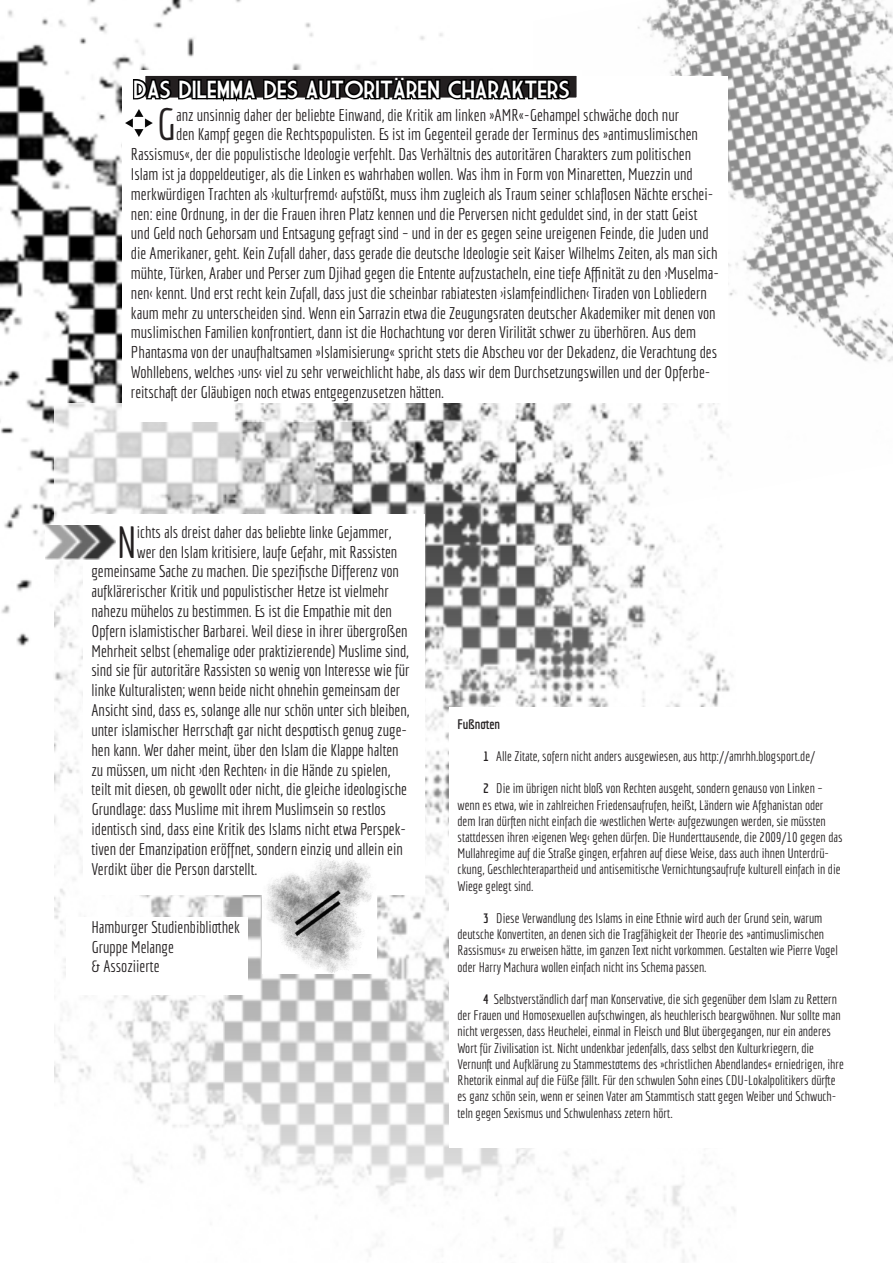
<style>
.page{position:relative;width:893px;height:1263px;background:#fff}
.page>*{position:absolute;margin:0;border:0;box-sizing:border-box;transform-origin:0 0}
.Absatz_Flyer{font:43.95px "Economica";color:#231f20}
.t1{font:34.5px "Kartika";color:#fff}
.t2{font:24px "Market Deco";letter-spacing:-.02em;color:#fff}
.Absatz_Flyer-2{font:16.5px "Economica";color:#231f20}
.Absatz_ohne_Initiali{font:16.5px "Economica";color:#231f20}
.Absatz_ohne_Initiali-2{font:13.5px/16.2px "Economica";color:#231f20}
.Absatz_Flyer-3{font:700 13.5px "Economica";color:#231f20}
.s1{font-weight:700}
</style>
<div class="page">
<img style="left:638px;top:0;width:255px;height:362px">
<img style="left:0;top:0;width:443px;height:646px">
<div style="left:122px;top:77px;width:606px;height:345px;background:#fff"></div>
<img style="left:54px;top:404px;width:682px;height:859px">
<div style="left:449px;top:707px;width:406px;height:441px;background:#fff"></div>
<div style="left:83px;top:514px;width:341px;height:380px;background:#fff"></div>
<div style="left:139px;top:70px;width:444px;height:34px;background:#231f20;border:6px solid #fff"></div>
<svg style="left:131px;top:73px;width:442px;height:31px"></svg>
<img style="left:125px;top:109px;width:28px;height:28px">
<img style="left:46px;top:526px;width:69px;height:33px">
<img style="left:262px;top:859px;width:115px;height:115px">
<div style="left:66px;top:917px;width:181px;height:78px;background:#fff"></div>
<p class="t1" style="left:393px;top:56px;width:14px">..</p>
<p class="t2" style="left:133px;top:79px;width:438px">DAS DILEMMA DES AUTORITAREN CHARAKTERS</p>
<p class="Absatz_Flyer" style="left:156px;top:100px;width:21px">G</p>
<p class="Absatz_Flyer-2" style="left:176px;top:105px;width:505px">anz unsinnig daher der beliebte Einwand, die Kritik am linken »AMR«-Gehampel schwäche doch nur</p>
<p class="Absatz_Flyer-2" style="left:176px;top:125px;width:523px">den Kampf gegen die Rechtspopulisten. Es ist im Gegenteil gerade der Terminus des »antimuslimischen</p>
<p class="Absatz_Flyer-2" style="left:131px;top:145px;width:562px">Rassismus«, der die populistische Ideologie verfehlt. Das Verhältnis des autoritären Charakters zum politischen</p>
<p class="Absatz_Flyer-2" style="left:131px;top:165px;width:563px">Islam ist ja doppeldeutiger, als die Linken es wahrhaben wollen. Was ihm in Form von Minaretten, Muezzin und</p>
<p class="Absatz_Flyer-2" style="left:131px;top:184px;width:584px">merkwürdigen Trachten als ›kulturfremd‹ aufstößt, muss ihm zugleich als Traum seiner schlaflosen Nächte erschei-</p>
<p class="Absatz_Flyer-2" style="left:131px;top:204px;width:568px">nen: eine Ordnung, in der die Frauen ihren Platz kennen und die Perversen nicht geduldet sind, in der statt Geist</p>
<p class="Absatz_Flyer-2" style="left:131px;top:224px;width:579px">und Geld noch Gehorsam und Entsagung gefragt sind – und in der es gegen seine ureigenen Feinde, die Juden und</p>
<p class="Absatz_Flyer-2" style="left:131px;top:244px;width:588px">die Amerikaner, geht. Kein Zufall daher, dass gerade die deutsche Ideologie seit Kaiser Wilhelms Zeiten, als man sich</p>
<p class="Absatz_Flyer-2" style="left:131px;top:264px;width:589px">mühte, Türken, Araber und Perser zum Djihad gegen die Entente aufzustacheln, eine tiefe Affinität zu den ›Muselma-</p>
<p class="Absatz_Flyer-2" style="left:131px;top:283px;width:577px">nen‹ kennt. Und erst recht kein Zufall, dass just die scheinbar rabiatesten ›islamfeindlichen‹ Tiraden von Lobliedern</p>
<p class="Absatz_Flyer-2" style="left:131px;top:303px;width:586px">kaum mehr zu unterscheiden sind. Wenn ein Sarrazin etwa die Zeugungsraten deutscher Akademiker mit denen von</p>
<p class="Absatz_Flyer-2" style="left:131px;top:323px;width:567px">muslimischen Familien konfrontiert, dann ist die Hochachtung vor deren Virilität schwer zu überhören. Aus dem</p>
<p class="Absatz_Flyer-2" style="left:131px;top:343px;width:588px">Phantasma von der unaufhaltsamen »Islamisierung« spricht stets die Abscheu vor der Dekadenz, die Verachtung des</p>
<p class="Absatz_Flyer-2" style="left:131px;top:363px;width:581px">Wohllebens, welches ›uns‹ viel zu sehr verweichlicht habe, als dass wir dem Durchsetzungswillen und der Opferbe-</p>
<p class="Absatz_Flyer-2" style="left:131px;top:382px;width:315px">reitschaft der Gläubigen noch etwas entgegenzusetzen hätten.</p>
<p class="Absatz_Flyer" style="left:117px;top:517px;width:22px">N</p>
<p class="Absatz_Flyer-2" style="left:137px;top:523px;width:256px">ichts als dreist daher das beliebte linke Gejammer,</p>
<p class="Absatz_Flyer-2" style="left:137px;top:542px;width:262px">wer den Islam kritisiere, laufe Gefahr, mit Rassisten</p>
<p class="Absatz_Flyer-2" style="left:91px;top:562px;width:309px">gemeinsame Sache zu machen. Die spezifische Differenz von</p>
<p class="Absatz_Flyer-2" style="left:91px;top:582px;width:299px">aufklärerischer Kritik und populistischer Hetze ist vielmehr</p>
<p class="Absatz_Flyer-2" style="left:91px;top:602px;width:302px">nahezu mühelos zu bestimmen. Es ist die Empathie mit den</p>
<p class="Absatz_Flyer-2" style="left:91px;top:622px;width:318px">Opfern islamistischer Barbarei. Weil diese in ihrer übergroßen</p>
<p class="Absatz_Flyer-2" style="left:91px;top:641px;width:319px">Mehrheit selbst (ehemalige oder praktizierende) Muslime sind,</p>
<p class="Absatz_Flyer-2" style="left:91px;top:661px;width:320px">sind sie für autoritäre Rassisten so wenig von Interesse wie für</p>
<p class="Absatz_Flyer-2" style="left:91px;top:681px;width:310px">linke Kulturalisten; wenn beide nicht ohnehin gemeinsam der</p>
<p class="Absatz_Flyer-2" style="left:91px;top:701px;width:319px">Ansicht sind, dass es, solange alle nur schön unter sich bleiben,</p>
<p class="Absatz_Flyer-2" style="left:91px;top:721px;width:317px">unter islamischer Herrschaft gar nicht despotisch genug zuge-</p>
<p class="Absatz_Flyer-2" style="left:91px;top:740px;width:309px">hen kann. Wer daher meint, über den Islam die Klappe halten</p>
<p class="Absatz_Flyer-2" style="left:91px;top:760px;width:300px">zu müssen, um nicht ›den Rechten‹ in die Hände zu spielen,</p>
<p class="Absatz_Flyer-2" style="left:91px;top:780px;width:317px">teilt mit diesen, ob gewollt oder nicht, die gleiche ideologische</p>
<p class="Absatz_Flyer-2" style="left:91px;top:800px;width:296px">Grundlage: dass Muslime mit ihrem Muslimsein so restlos</p>
<p class="Absatz_Flyer-2" style="left:91px;top:820px;width:316px">identisch sind, dass eine Kritik des Islams nicht etwa Perspek-</p>
<p class="Absatz_Flyer-2" style="left:91px;top:839px;width:313px">tiven der Emanzipation eröffnet, sondern einzig und allein ein</p>
<p class="Absatz_Flyer-2" style="left:91px;top:859px;width:168px">Verdikt über die Person darstellt.</p>
<p class="Absatz_ohne_Initiali" style="left:91px;top:917px;width:150px">Hamburger Studienbibliothek</p>
<p class="Absatz_ohne_Initiali" style="left:91px;top:937px;width:84px">Gruppe Melange</p>
<p class="Absatz_ohne_Initiali" style="left:91px;top:957px;width:70px">&amp; Assoziierte</p>
<p class="Absatz_Flyer-3" style="left:458px;top:716px;width:44px">Fußnoten</p>
<p class="Absatz_ohne_Initiali-2" style="left:483px;top:748px;width:334px"><span class="s1">1</span> Alle Zitate, sofern nicht anders ausgewiesen, aus http://amrhh.blogsport.de/</p>
<p class="Absatz_ohne_Initiali-2" style="left:458px;top:780px;width:387px;text-indent:26px"><span class="s1">2</span> Die im übrigen nicht bloß von Rechten ausgeht, sondern genauso von Linken – wenn es etwa, wie in zahlreichen Friedensaufrufen, heißt, Ländern wie Afghanistan oder dem Iran dürften nicht einfach die ›westlichen Werte‹ aufgezwungen werden, sie müssten stattdessen ihren ›eigenen Weg‹ gehen dürfen. Die Hunderttausende, die 2009/10 gegen das Mullahregime auf die Straße gingen, erfahren auf diese Weise, dass auch ihnen Unterdrü&shy;ckung, Geschlechterapartheid und antisemitische Vernichtungsaufrufe kulturell einfach in die Wiege gelegt sind.</p>
<p class="Absatz_ohne_Initiali-2" style="left:458px;top:910px;width:382px;text-indent:26px"><span class="s1">3</span> Diese Verwandlung des Islams in eine Ethnie wird auch der Grund sein, warum deutsche Konvertiten, an denen sich die Tragfähigkeit der Theorie des »antimuslimischen Rassismus« zu erweisen hätte, im ganzen Text nicht vorkommen. Gestalten wie Pierre Vogel oder Harry Machura wollen einfach nicht ins Schema passen.</p>
<p class="Absatz_ohne_Initiali-2" style="left:458px;top:991px;width:388px;text-indent:26px"><span class="s1">4</span> Selbstverständlich darf man Konservative, die sich gegenüber dem Islam zu Rettern der Frauen und Homosexuellen aufschwingen, als heuchlerisch beargwöhnen. Nur sollte man nicht vergessen, dass Heuchelei, einmal in Fleisch und Blut übergegangen, nur ein anderes Wort für Zivilisation ist. Nicht undenkbar jedenfalls, dass selbst den Kulturkriegern, die Vernunft und Aufklärung zu Stammestotems des »christlichen Abendlandes« erniedrigen, ihre Rhetorik einmal auf die Füße fällt. Für den schwulen Sohn eines CDU-Lokalpolitikers dürfte es ganz schön sein, wenn er seinen Vater am Stammtisch statt gegen Weiber und Schwuch&shy;teln gegen Sexismus und Schwulenhass zetern hört.</p>
</div>
